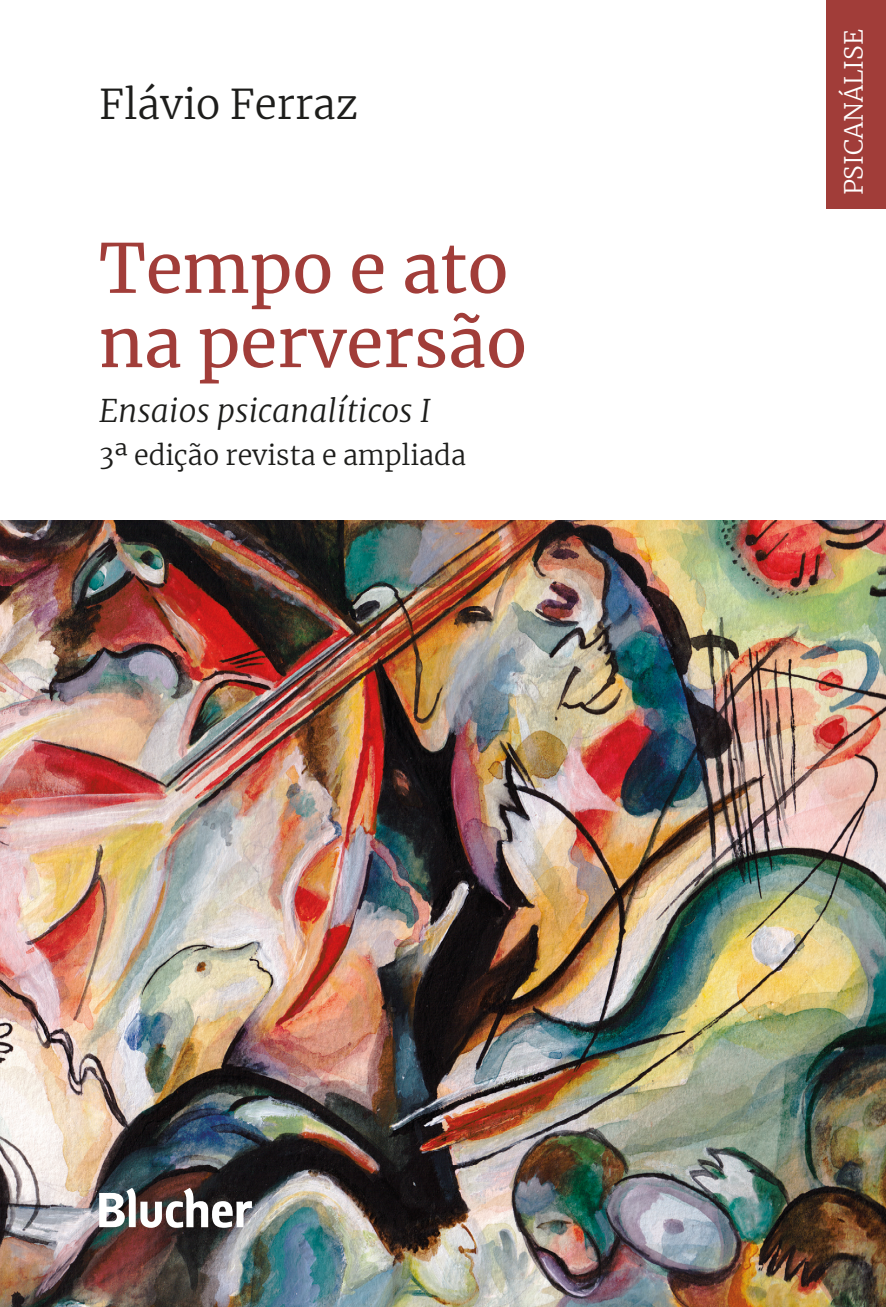
<style>
.page{position:relative;width:886px;height:1307px;background:#fff}
.page>*{position:absolute;margin:0;border:0;box-sizing:border-box;transform-origin:0 0}
.t1{font:67.5px/74.2px "Merriweather";color:#a13d39}
.t2{font:300 40.5px "Merriweather";color:#1d1d1b}
.t3{font:italic 300 31.5px "Merriweather";color:#1d1d1b}
.t4{font:300 27px "Merriweather";color:#1d1d1b}
.t5{font:300 24.75px "Merriweather";color:#fff}
</style>
<div class="page">
<img style="left:0;top:520px;width:885px;height:786px">
<div style="left:825px;top:0;width:60px;height:209px;background:#a13d39"></div>
<svg style="left:99px;top:1187px;width:153px;height:40px"></svg>
<h2 class="t2" style="left:99px;top:76px;width:260px">Flávio Ferraz</h2>
<h1 class="t1" style="left:99px;top:229px;width:429px">Tempo e ato na perversão</h1>
<p class="t3" style="left:99px;top:389px;width:333px">Ensaios psicanalíticos I</p>
<p class="t4" style="left:99px;top:436px;width:368px">3ª edição revista e ampliada</p>
<p class="t5" style="left:836px;top:195px;width:168px;rotate:-90deg">PSICANÁLISE</p>
</div>
